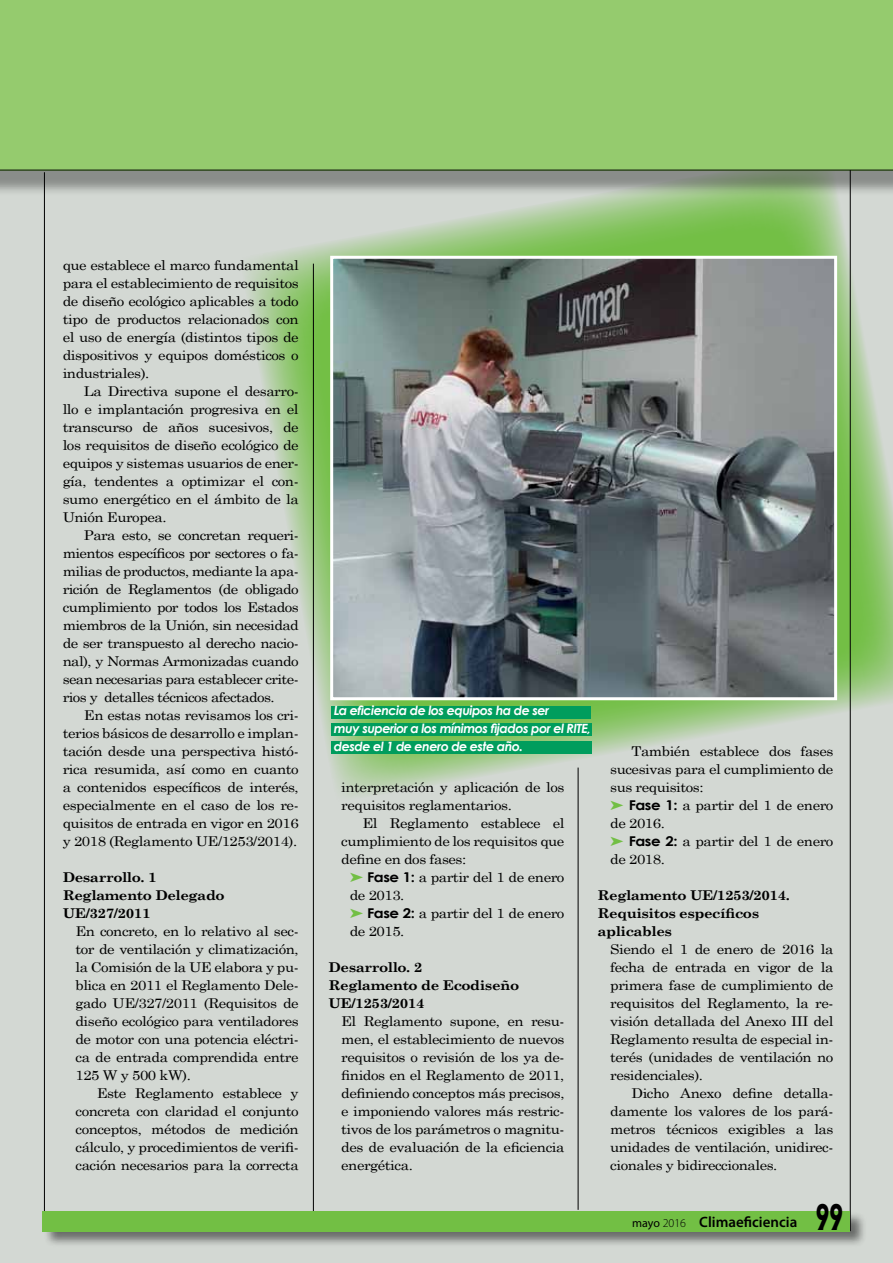
<style>
.page{position:relative;width:893px;height:1263px;background:#fff}
.page>*{position:absolute;margin:0;border:0;box-sizing:border-box;transform-origin:0 0}
.t1{font:800 33.6px "Albertus";color:#000;scale:.64 1}
.t2{font:600 15px "Myriad Pro";color:#000}
.t3{font:13.5px/18px "Century Schoolbook";letter-spacing:-.03em;color:#000;text-align:justify;scale:1.11 1}
.t4{font:700 13.5px/18px "Century Schoolbook";letter-spacing:-.03em;color:#000;scale:1.11 1}
.t5{font:italic 700 12.75px/18px "Century Gothic";letter-spacing:-.04em;color:#fff}
.s1{font-family:"Century Gothic";font-weight:700}
.s2{font-weight:400;font-size:12px}
.s3{font-weight:300;font-size:12px}
</style>
<div class="page">
<div style="left:0;top:170px;width:893px;height:1093px;background:#d3d8d3"></div>
<svg style="left:247px;top:196px;width:646px;height:607px"></svg>
<div style="left:0;top:0;width:893px;height:196px;background:#000;opacity:.35"></div>
<div style="left:0;top:0;width:893px;height:170px;background:#95cb6e"></div>
<hr style="left:313px;top:264px;width:1px;height:965px;background:#000">
<hr style="left:850px;top:170px;width:1px;height:1061px;background:#000">
<hr style="left:44px;top:172px;width:1px;height:1057px;background:#000">
<div style="left:43px;top:1211px;width:824px;height:37px;background:#000;opacity:.5"></div>
<div style="left:43px;top:1211px;width:807px;height:20px;background:#72bf44"></div>
<hr style="left:0;top:170px;width:893px;height:1px;background:#000">
<div style="left:332px;top:706px;width:259px;height:13px;background:#009d5d"></div>
<div style="left:332px;top:723px;width:260px;height:13px;background:#009d5d"></div>
<div style="left:332px;top:741px;width:260px;height:13px;background:#009d5d"></div>
<hr style="left:578px;top:767px;width:1px;height:443px;background:#000">
<img style="left:334px;top:260px;width:499px;height:436px">
<div style="left:330px;top:256px;width:507px;height:444px;border:3px solid #fff"></div>
<svg style="left:611px;top:801px;width:12px;height:2px"></svg>
<p class="t3" style="left:63px;top:255px;width:214px">que establece el marco fundamental para el establecimiento de requisitos de diseño ecológico aplicables a todo tipo de productos relacionados con el uso de energía (distintos tipos de dispositivos y equipos domésticos o industriales).</p>
<p class="t3" style="left:63px;top:381px;width:214px;text-indent:21px">La Directiva supone el desarro&shy;llo e implantación progresiva en el transcurso de años sucesivos, de los requisitos de diseño ecológico de equipos y sistemas usuarios de ener&shy;gía, tendentes a optimizar el con&shy;sumo energético en el ámbito de la Unión Europea.</p>
<p class="t3" style="left:63px;top:525px;width:214px;text-indent:21px">Para esto, se concretan requeri&shy;mientos específicos por sectores o fa&shy;milias de productos, mediante la apa&shy;rición de Reglamentos (de obligado cumplimiento por todos los Estados miembros de la Unión, sin necesidad de ser transpuesto al derecho nacio&shy;nal), y Normas Armonizadas cuando sean necesarias para establecer crite&shy;rios y detalles técnicos afectados.</p>
<p class="t3" style="left:63px;top:705px;width:214px;text-indent:21px">En estas notas revisamos los cri&shy;terios básicos de desarrollo e implan&shy;tación desde una perspectiva histó&shy;rica resumida, así como en cuanto a contenidos específicos de interés, especialmente en el caso de los re&shy;quisitos de entrada en vigor en 2016 y 2018 (Reglamento UE/1253/2014).</p>
<p class="t4" style="left:63px;top:867px;width:147px">Desarrollo. 1<br>Reglamento Delegado<br>UE/327/2011</p>
<p class="t3" style="left:75px;top:921px;width:203px">En concreto, en lo relativo al sec&shy;tor de ventilación y climatización, la Comisión de la UE elabora y pu&shy;blica en 2011 el Reglamento Dele&shy;gado UE/327/2011 (Requisitos de diseño ecológico para ventiladores de motor con una potencia eléctri&shy;ca de entrada comprendida entre 125 W y 500 kW).</p>
<p class="t3" style="left:75px;top:1083px;width:203px;text-indent:21px">Este Reglamento establece y concreta con claridad el conjunto conceptos, métodos de medición cálculo, y procedimientos de verifi&shy;cación necesarios para la correcta</p>
<p class="t5" style="left:334px;top:701px;width:259px">La eficiencia de los equipos ha de ser<br>muy superior a los mínimos fijados por el RITE, desde el 1 de enero de este año.</p>
<p class="t3" style="left:341px;top:777px;width:203px">interpretación y aplicación de los requisitos reglamentarios.</p>
<p class="t3" style="left:341px;top:813px;width:203px;text-indent:21px">El Reglamento establece el cumplimiento de los requisitos que define en dos fases:</p>
<p class="t3" style="left:350px;top:867px;width:195px;text-indent:17px"><span class="s1">Fase 1:</span> a partir del 1 de enero de 2013.</p>
<p class="t3" style="left:350px;top:903px;width:195px;text-indent:17px"><span class="s1">Fase 2:</span> a partir del 1 de enero de 2015.</p>
<p class="t4" style="left:328px;top:957px;width:173px">Desarrollo. 2<br>Reglamento de Ecodiseño<br>UE/1253/2014</p>
<p class="t3" style="left:341px;top:1011px;width:203px">El Reglamento supone, en resu&shy;men, el establecimiento de nuevos requisitos o revisión de los ya de&shy;finidos en el Reglamento de 2011, definiendo conceptos más precisos, e imponiendo valores más restric&shy;tivos de los parámetros o magnitu&shy;des de evaluación de la eficiencia energética.</p>
<p class="t3" style="left:610px;top:741px;width:203px;text-indent:21px">También establece dos fases sucesivas para el cumplimiento de sus requisitos:</p>
<p class="t3" style="left:610px;top:795px;width:203px;text-indent:18px"><span class="s1">Fase 1:</span> a partir del 1 de enero de 2016.</p>
<p class="t3" style="left:610px;top:831px;width:203px;text-indent:18px"><span class="s1">Fase 2:</span> a partir del 1 de enero de 2018.</p>
<p class="t4" style="left:597px;top:885px;width:175px">Reglamento UE/1253/2014.<br>Requisitos específicos aplicables</p>
<p class="t3" style="left:610px;top:939px;width:203px">Siendo el 1 de enero de 2016 la fecha de entrada en vigor de la primera fase de cumplimiento de requisitos del Reglamento, la re&shy;visión detallada del Anexo III del Reglamento resulta de especial in&shy;terés (unidades de ventilación no residenciales).</p>
<p class="t3" style="left:610px;top:1083px;width:203px;text-indent:21px">Dicho Anexo define detalla&shy;damente los valores de los pará&shy;metros técnicos exigibles a las unidades de ventilación, unidirec&shy;cionales y bidireccionales.</p>
<p class="t2" style="left:632px;top:1214px;width:167px"><span class="s2">mayo</span> <span class="s3">2016</span> Climaeficiencia</p>
<h1 class="t1" style="left:816px;top:1196px;width:45px">99</h1>
</div>
